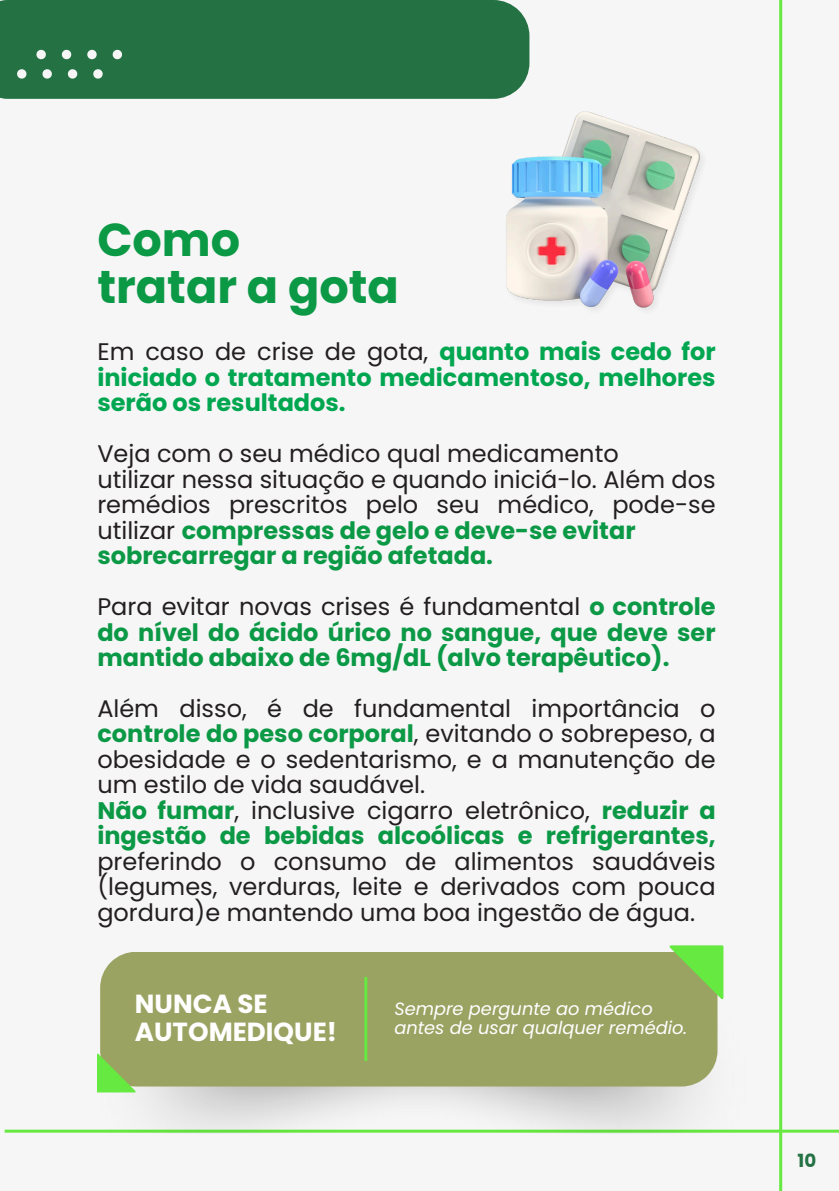
<style>
.page{position:relative;width:839px;height:1191px;background:#fff}
.page>*{position:absolute;margin:0;border:0;box-sizing:border-box;transform-origin:0 0}
.t1{font:700 46.2px/46.4px "Poppins";color:#0b9946}
.t2{font:700 26.2px/27.4px "Poppins";color:#fff}
.t3{font:24px/25.4px "Poppins";color:#231f20}
.t4{font:700 24px/25.4px "Poppins";color:#0b9946;text-align:justify}
.t5{font:700 24px/25.4px "Poppins";color:#00a650;text-align:justify}
.t6{font:700 18.2px "Poppins";color:#247244}
.t7{font:italic 17.8px/18.6px "Poppins";color:#fff}
.s1{font-weight:400;color:#231f20}
.s2{font-weight:700;color:#0b9946}
</style>
<div class="page">
<div style="left:0;top:0;width:838px;height:1190px;background:#f6f6f6"></div>
<div style="left:0;top:0;width:529px;height:99px;background:#247244"></div>
<svg style="left:113px;top:50px;width:9px;height:9px"></svg>
<svg style="left:87px;top:50px;width:10px;height:9px"></svg>
<svg style="left:62px;top:50px;width:9px;height:9px"></svg>
<svg style="left:36px;top:50px;width:10px;height:9px"></svg>
<svg style="left:93px;top:69px;width:10px;height:10px"></svg>
<svg style="left:68px;top:69px;width:9px;height:10px"></svg>
<svg style="left:42px;top:69px;width:10px;height:10px"></svg>
<svg style="left:17px;top:69px;width:9px;height:10px"></svg>
<hr style="left:779px;top:0;width:3px;height:1191px;background:#66e940">
<hr style="left:5px;top:1130px;width:833px;height:3px;background:#66e940">
<img style="left:506px;top:111px;width:196px;height:199px">
<img style="left:93px;top:1019px;width:652px;height:114px">
<div style="left:100px;top:952px;width:617px;height:135px;background:#9ba363"></div>
<hr style="left:364px;top:977px;width:3px;height:84px;background:#66e940">
<svg style="left:669px;top:945px;width:54px;height:54px;background:#80c852"></svg>
<svg style="left:97px;top:1054px;width:39px;height:38px"></svg>
<h1 class="t1" style="left:97px;top:217px;width:303px">Como<br>tratar a gota</h1>
<p class="t5" style="left:97px;top:339px;width:619px"><span class="s1">Em caso de crise de gota,</span> quanto mais cedo for iniciado o tratamento medicamentoso, melhores serão os resultados.</p>
<p class="t3" style="left:97px;top:441px;width:619px">Veja com o seu médico qual medicamento<br>utilizar nessa situação e quando iniciá-lo. Além dos remédios prescritos pelo seu médico, pode-se utilizar <span class="s2">compressas de gelo e deve-se evitar sobrecarregar a região afetada.</span></p>
<p class="t4" style="left:97px;top:594px;width:619px"><span class="s1">Para evitar novas crises é fundamental</span> o controle do nível do ácido úrico no sangue, que deve ser mantido abaixo de 6mg/dL (alvo terapêutico).</p>
<p class="t3" style="left:97px;top:696px;width:619px">Além disso, é de fundamental importância o <span class="s2">controle do peso corporal</span>, evitando o sobrepeso, a obesidade e o sedentarismo, e a manutenção de um estilo de vida saudável.<br><span class="s2">Não fumar</span>, inclusive cigarro eletrônico, <span class="s2">reduzir a ingestão de bebidas alcoólicas e refrigerantes,</span></p>
<p class="t3" style="left:97px;top:849px;width:619px;text-align:justify">preferindo o consumo de alimentos saudáveis (legumes, verduras, leite e derivados com pouca gordura)e mantendo uma boa ingestão de água.</p>
<p class="t2" style="left:135px;top:990px;width:204px">NUNCA SE<br>AUTOMEDIQUE!</p>
<p class="t7" style="left:394px;top:1000px;width:294px">Sempre pergunte ao médico antes de usar qualquer remédio.</p>
<p class="t6" style="left:797px;top:1148px;width:20px">10</p>
</div>
